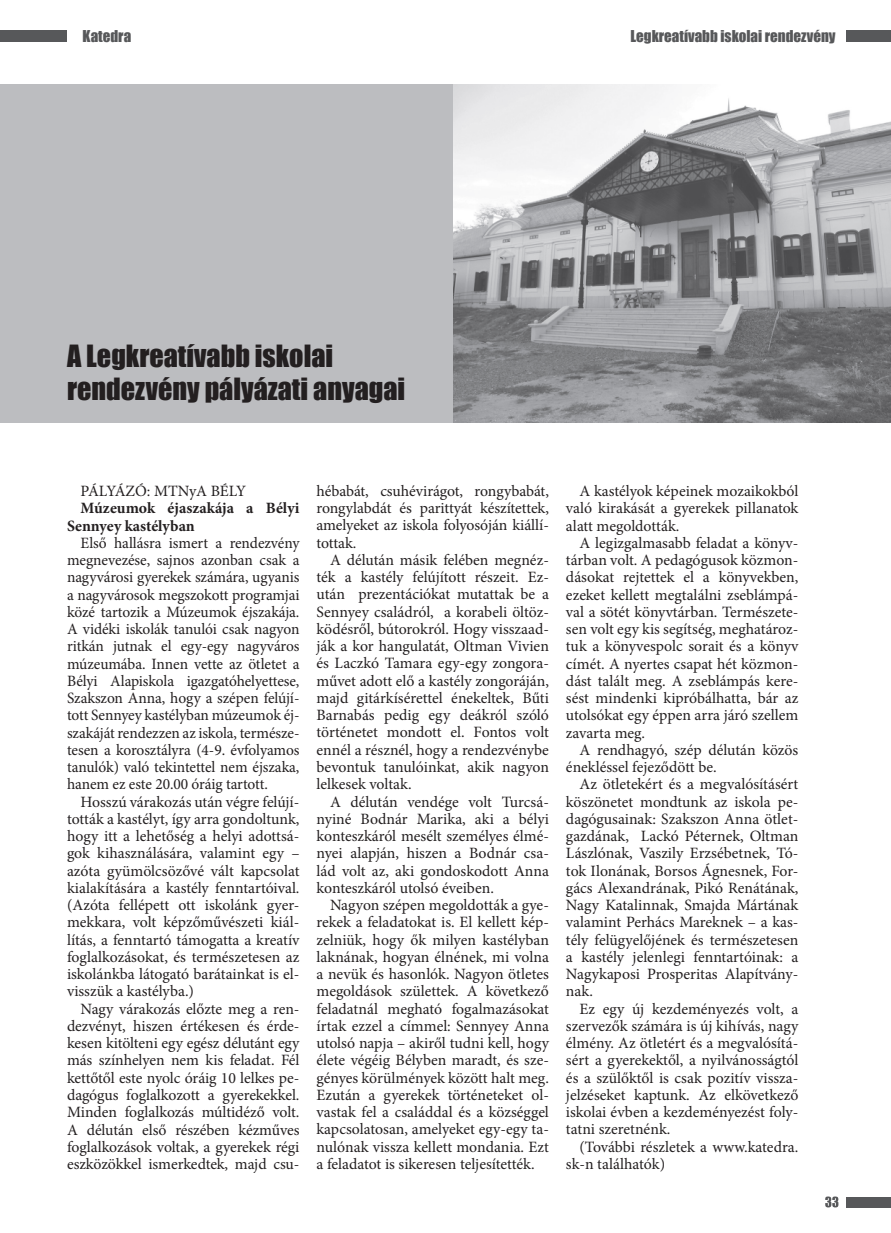
<style>
.page{position:relative;width:891px;height:1233px;background:#fff}
.page>*{position:absolute;margin:0;border:0;box-sizing:border-box;transform-origin:0 0}
.t1{font:28.05px/33.8px "Impact";color:#231f20}
.t2{font:15.75px/17.2px "Minion Pro";letter-spacing:-.005em;color:#231f20;text-align:justify}
.t3{font:700 15.75px/17.2px "Minion Pro";color:#231f20}
.t4{font:15px "Impact";color:#57585a}
</style>
<div class="page">
<div style="left:0;top:84px;width:454px;height:338px;background:#bcbdc0"></div>
<svg style="left:825px;top:1196px;width:13px;height:11px"></svg>
<div style="left:846px;top:30px;width:45px;height:12px;background:#57585a"></div>
<div style="left:846px;top:1196px;width:45px;height:11px;background:#57585a"></div>
<div style="left:0;top:30px;width:67px;height:12px;background:#57585a"></div>
<img style="left:454px;top:84px;width:437px;height:338px">
<p class="t4" style="left:83px;top:24px;width:50px">Katedra</p>
<p class="t4" style="left:631px;top:24px;width:207px">Legkreatívabb iskolai rendezvény</p>
<h1 class="t1" style="left:67px;top:338px;width:340px">A Legkreatívabb iskolai rendezvény pályázati anyagai</h1>
<p class="t2" style="left:81px;top:482px;width:167px">PÁLYÁZÓ: MTNyA BÉLY</p>
<p class="t3" style="left:67px;top:499px;width:234px;text-indent:13px">Múzeumok éjaszakája a Bélyi<br>Sennyey kastélyban</p>
<p class="t2" style="left:67px;top:534px;width:234px;text-indent:14px">Első hallásra ismert a rendezvény megnevezése, sajnos azonban csak a nagyvárosi gyerekek számára, ugyanis a nagyvárosok megszokott programjai közé tartozik a Múzeumok éjszakája.<br>A vidéki iskolák tanulói csak nagyon ritkán jutnak el egy-egy nagyváros múzeumába. Innen vette az ötletet a Bélyi Alapiskola igazgatóhelyettese, Szakszon Anna, hogy a szépen felújí&shy;tott Sennyey kastélyban múzeumok éj&shy;szakáját rendezzen az iskola, természe&shy;tesen a korosztályra (4-9. évfolyamos tanulók) való tekintettel nem éjszaka, hanem ez este 20.00 óráig tartott.</p>
<p class="t2" style="left:67px;top:793px;width:234px;text-indent:13px">Hosszú várakozás után végre felújí&shy;tották a kastélyt, így arra gondoltunk, hogy itt a lehetőség a helyi adottsá&shy;gok kihasználására, valamint egy – azóta gyümölcsözővé vált kapcsolat kialakítására a kastély fenntartóival. (Azóta fellépett ott iskolánk gyer&shy;mekkara, volt képzőművészeti kiál&shy;lítás, a fenntartó támogatta a kreatív foglalkozásokat, és természetesen az iskolánkba látogató barátainkat is el&shy;visszük a kastélyba.)</p>
<p class="t2" style="left:67px;top:1000px;width:234px;text-indent:13px">Nagy várakozás előzte meg a ren&shy;dezvényt, hiszen értékesen és érde&shy;kesen kitölteni egy egész délutánt egy más színhelyen nem kis feladat. Fél kettőtől este nyolc óráig 10 lelkes pe&shy;dagógus foglalkozott a gyerekekkel.<br>Minden foglalkozás múltidéző volt.<br>A délután első részében kézműves foglalkozások voltak, a gyerekek régi eszközökkel ismerkedtek, majd csu-</p>
<p class="t2" style="left:317px;top:482px;width:234px">hébabát, csuhévirágot, rongybabát, rongylabdát és parittyát készítettek, amelyeket az iskola folyosóján kiállí&shy;tottak.</p>
<p class="t2" style="left:317px;top:551px;width:234px;text-indent:13px">A délután másik felében megnéz&shy;ték a kastély felújított részeit. Ez&shy;után prezentációkat mutattak be a Sennyey családról, a korabeli öltöz&shy;ködésről, bútorokról. Hogy visszaad&shy;ják a kor hangulatát, Oltman Vivien és Laczkó Tamara egy-egy zongora&shy;művet adott elő a kastély zongoráján, majd gitárkísérettel énekeltek, Bűti Barnabás pedig egy deákról szóló történetet mondott el. Fontos volt ennél a résznél, hogy a rendezvénybe bevontuk tanulóinkat, akik nagyon lelkesek voltak.</p>
<p class="t2" style="left:317px;top:793px;width:234px;text-indent:13px">A délután vendége volt Turcsá&shy;nyiné Bodnár Marika, aki a bélyi konteszkáról mesélt személyes élmé&shy;nyei alapján, hiszen a Bodnár csa&shy;lád volt az, aki gondoskodott Anna konteszkáról utolsó éveiben.</p>
<p class="t2" style="left:317px;top:896px;width:234px;text-indent:13px">Nagyon szépen megoldották a gye&shy;rekek a feladatokat is. El kellett kép&shy;zelniük, hogy ők milyen kastélyban laknának, hogyan élnének, mi volna a nevük és hasonlók. Nagyon ötletes megoldások születtek. A következő feladatnál megható fogalmazásokat írtak ezzel a címmel: Sennyey Anna utolsó napja – akiről tudni kell, hogy élete végéig Bélyben maradt, és sze&shy;gényes körülmények között halt meg.<br>Ezután a gyerekek történeteket ol&shy;vastak fel a családdal és a községgel kapcsolatosan, amelyeket egy-egy ta&shy;nulónak vissza kellett mondania. Ezt a feladatot is sikeresen teljesítették.</p>
<p class="t2" style="left:566px;top:482px;width:234px;text-indent:13px">A kastélyok képeinek mozaikokból való kirakását a gyerekek pillanatok alatt megoldották.</p>
<p class="t2" style="left:566px;top:534px;width:234px;text-indent:13px">A legizgalmasabb feladat a könyv&shy;tárban volt. A pedagógusok közmon&shy;dásokat rejtettek el a könyvekben, ezeket kellett megtalálni zseblámpá&shy;val a sötét könyvtárban. Természete&shy;sen volt egy kis segítség, meghatároz&shy;tuk a könyvespolc sorait és a könyv címét. A nyertes csapat hét közmon&shy;dást talált meg. A zseblámpás kere&shy;sést mindenki kipróbálhatta, bár az utolsókat egy éppen arra járó szellem zavarta meg.</p>
<p class="t2" style="left:566px;top:741px;width:234px;text-indent:13px">A rendhagyó, szép délután közös énekléssel fejeződött be.</p>
<p class="t2" style="left:566px;top:775px;width:234px;text-indent:13px">Az ötletekért és a megvalósításért köszönetet mondtunk az iskola pe&shy;dagógusainak: Szakszon Anna ötlet&shy;gazdának, Lackó Péternek, Oltman Lászlónak, Vaszily Erzsébetnek, Tó&shy;tok Ilonának, Borsos Ágnesnek, For&shy;gács Alexandrának, Pikó Renátának, Nagy Katalinnak, Smajda Mártának valamint Perhács Mareknek – a kas&shy;tély felügyelőjének és természetesen a kastély jelenlegi fenntartóinak: a Nagykaposi Prosperitas Alapítvány&shy;nak.</p>
<p class="t2" style="left:566px;top:1000px;width:234px;text-indent:13px">Ez egy új kezdeményezés volt, a szervezők számára is új kihívás, nagy élmény. Az ötletért és a megvalósítá&shy;sért a gyerekektől, a nyilvánosságtól és a szülőktől is csak pozitív vissza&shy;jelzéseket kaptunk. Az elkövetkező iskolai évben a kezdeményezést foly&shy;tatni szeretnénk.</p>
<p class="t2" style="left:566px;top:1138px;width:234px;text-indent:13px">(További részletek a www.katedra. sk-n találhatók)</p>
</div>
